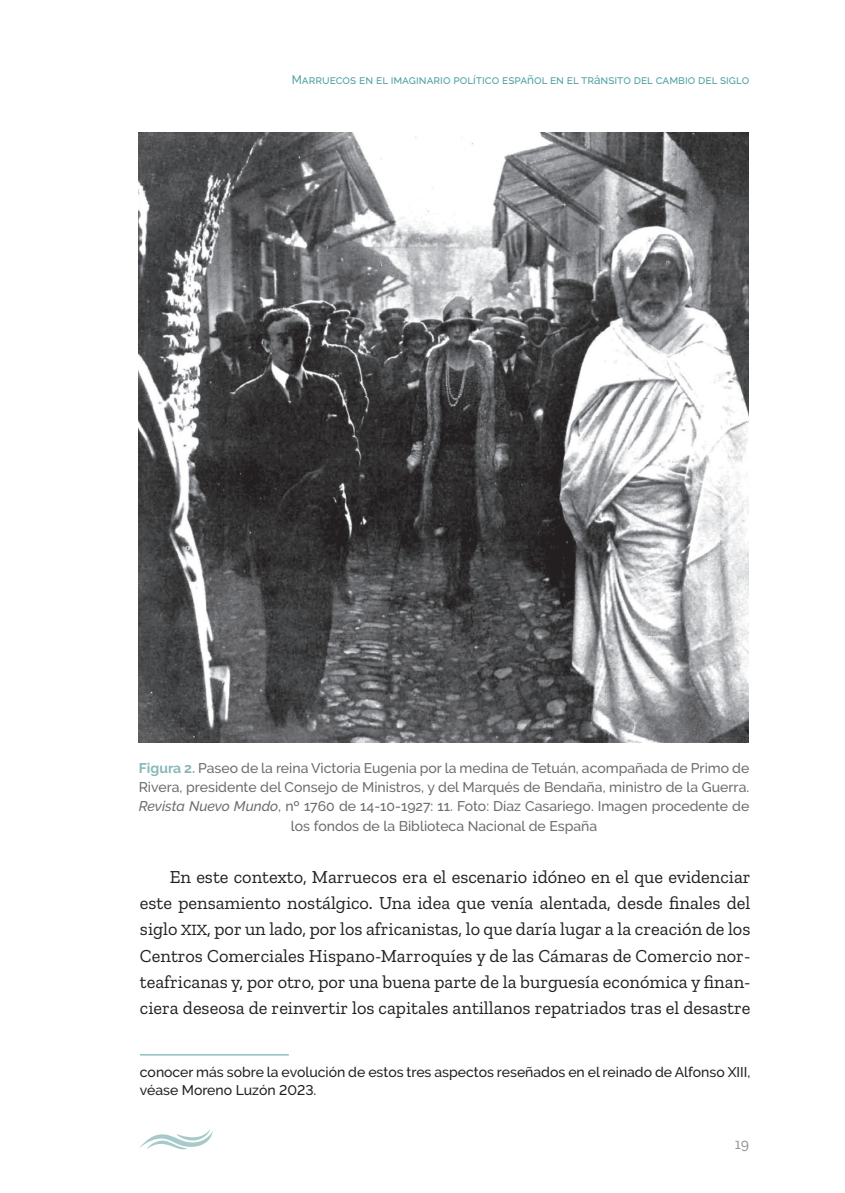
<style>
.page{position:relative;width:845px;height:1193px;background:#fff}
.page>*{position:absolute;margin:0;border:0;box-sizing:border-box;transform-origin:0 0}
.t1{font:18.38px/26.2px "Zilla Slab";color:#231f20;text-align:justify}
.t2{font:15.75px "Zilla Slab";color:#939598}
.t3{font:500 14px/19.2px "Raleway";color:#6c6d70;text-align:center}
.t4{font:500 14px/17.5px "Raleway";color:#231f20}
.t5{font:500 12.25px "Raleway";color:#54a2a1;scale:.95 1}
.s1{font-weight:700;color:#88b8b8}
.s2{font-style:italic}
.s3{font-size:15.58px}
</style>
<div class="page">
<svg style="left:139px;top:1129px;width:74px;height:21px"></svg>
<hr style="left:140px;top:1054px;width:149px;height:1px;background:#54a2a1">
<img style="left:139px;top:132px;width:609px;height:610px">
<p class="t5" style="left:292px;top:73px;width:483px">Marruecos en el imaginario político español en el tránsito del cambio del siglo</p>
<p class="t3" style="left:139px;top:758px;width:612px"><span class="s1">Figura 2.</span> Paseo de la reina Victoria Eugenia por la medina de Tetuán, acompañada de Primo de Rivera, presidente del Consejo de Ministros, y del Marqués de Bendaña, ministro de la Guerra.<br><span class="s2">Revista Nuevo Mundo</span>, nº 1760 de 14-10-1927: 11. Foto: Díaz Casariego. Imagen procedente de los fondos de la Biblioteca Nacional de España</p>
<p class="t1" style="left:140px;top:864px;width:612px;text-indent:30px">En este contexto, Marruecos era el escenario idóneo en el que evidenciar este pensamiento nostálgico. Una idea que venía alentada, desde finales del siglo <span class="s3">XIX</span>, por un lado, por los africanistas, lo que daría lugar a la creación de los Centros Comerciales Hispano-Marroquíes y de las Cámaras de Comercio nor&shy;teafricanas y, por otro, por una buena parte de la burguesía económica y finan&shy;ciera deseosa de reinvertir los capitales antillanos repatriados tras el desastre</p>
<p class="t4" style="left:140px;top:1063px;width:612px">conocer más sobre la evolución de estos tres aspectos reseñados en el reinado de Alfonso XIII, véase Moreno Luzón 2023.</p>
<p class="t2" style="left:735px;top:1135px;width:16px">19</p>
</div>
